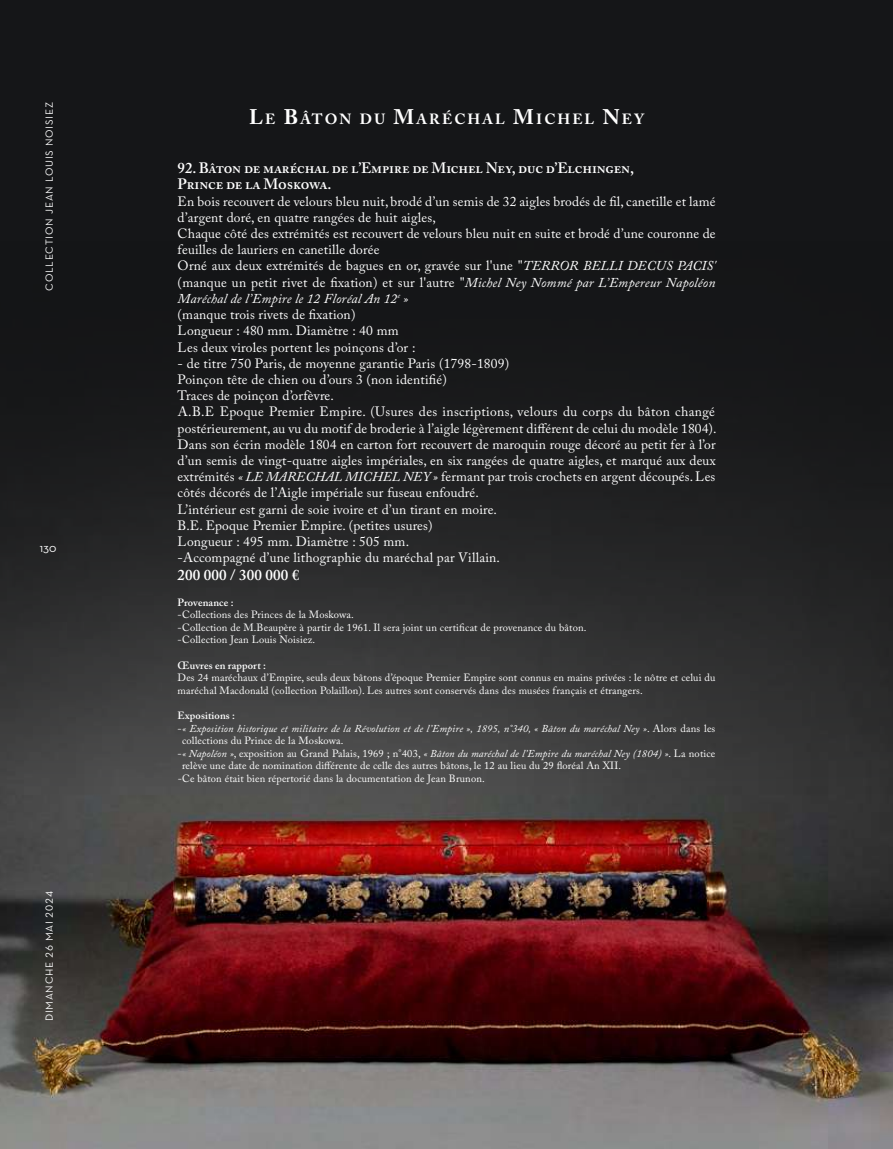
<style>
.page{position:relative;width:893px;height:1149px;background:#fff}
.page>*{position:absolute;margin:0;border:0;box-sizing:border-box;transform-origin:0 0}
.t1{font:600 15px/16.2px "Adobe Caslon Pro";letter-spacing:-.01em;color:#fff}
.t2{font:600 15px "Adobe Caslon Pro";letter-spacing:.01em;color:#fff}
.t3{font:700 14.7px "Adobe Caslon Pro";letter-spacing:.145em;color:#fff}
.t4{font:13.5px/16.2px "Adobe Caslon Pro";letter-spacing:.015em;color:#fff}
.t5{font:12px "Neutraface Text";color:#fff}
.t6{font:10.5px/12.6px "Adobe Caslon Pro";letter-spacing:.015em;color:#fff}
.t7{font:italic 10.5px "Adobe Caslon Pro";letter-spacing:.015em;color:#fff}
.t8{font:10.5px "Neutraface Text";letter-spacing:.075em;color:#fff}
.t9{font:600 10.5px "Adobe Caslon Pro";letter-spacing:-.01em;color:#fff}
.s1{font-size:21px}
.s2{font-style:italic}
.s3{font-style:normal}
</style>
<div class="page">
<div style="left:0;top:0;width:893px;height:1148px;background:#151618"></div>
<img style="left:0;top:473px;width:893px;height:675px">
<p class="t8" style="left:43px;top:290px;width:190px;rotate:-90deg">COLLECTION JEAN LOUIS NOISIEZ</p>
<p class="t5" style="left:40px;top:540px;width:18px">130</p>
<p class="t8" style="left:43px;top:1021px;width:132px;rotate:-90deg">DIMANCHE 26 MAI 2024</p>
<p class="t3" style="left:249px;top:110px;width:77px"><span class="s1">L</span>E <span class="s1">B</span>ÂTON</p>
<p class="t3" style="left:360px;top:110px;width:70px">DU <span class="s1">M</span>ARÉC</p>
<p class="t3" style="left:467px;top:110px;width:167px">HAL <span class="s1">M</span>ICHEL <span class="s1">N</span>EY</p>
<p class="t1" style="left:178px;top:160px;width:458px">92. Bâton de maréchal de l’Empire de Michel Ney, duc d’Elchingen,<br>Prince de la Moskowa.</p>
<p class="t4" style="left:178px;top:193px;width:539px">En bois recouvert de velours bleu nuit, brodé d’un semis de 32 aigles brodés de fil, canetille et lamé d’argent doré, en quatre rangées de huit aigles,<br>Chaque côté des extrémités est recouvert de velours bleu nuit en suite et brodé d’une couronne de feuilles de lauriers en canetille dorée<br>Orné aux deux extrémités de bagues en or, gravée sur l'une "<span class="s2">TERROR BELLI DECUS PACIS' </span>(manque un petit rivet de fixation) et sur l'autre "<span class="s2">Michel Ney Nommé par L’Empereur Napoléon Maréchal de l’Empire le 12 Floréal An 12</span><sup>e</sup> <span class="s2">»<br></span>(manque trois rivets de fixation)<br>Longueur : 480 mm. Diamètre : 40 mm<br>Les deux viroles portent les poinçons d’or :</p>
<p class="t4" style="left:178px;top:355px;width:540px">- de titre 750 Paris, de moyenne garantie Paris (1798-1809)<br>Poinçon tête de chien ou d’ours 3 (non identifié)<br>Traces de poinçon d’orfèvre.<br>A.B.E Epoque Premier Empire. (Usures des inscriptions, velours du corps du bâton changé postérieurement, au vu du motif de broderie à l’aigle légèrement différent de celui du modèle 1804).<br>Dans son écrin modèle 1804 en carton fort recouvert de maroquin rouge décoré au petit fer à l’or d’un semis de vingt-quatre aigles impériales, en six rangées de quatre aigles, et marqué aux deux extrémités <span class="s2">« LE MARECHAL MICHEL NEY »</span> fermant par trois crochets en argent découpés. Les côtés décorés de l’Aigle impériale sur fuseau enfoudré.<br>L’intérieur est garni de soie ivoire et d’un tirant en moire.<br>B.E. Epoque Premier Empire. (petites usures)<br>Longueur : 495 mm. Diamètre : 505 mm.<br>-Accompagné d’une lithographie du maréchal par Villain.</p>
<p class="t2" style="left:178px;top:566px;width:123px">200 000 / 300 000 €</p>
<p class="t9" style="left:178px;top:595px;width:57px">Provenance :</p>
<p class="t6" style="left:178px;top:608px;width:410px">-Collections des Princes de la Moskowa.<br>-Collection de M.Beaupère à partir de 1961. Il sera joint un certificat de provenance du bâton. -Collection Jean Louis Noisiez.</p>
<p class="t9" style="left:178px;top:658px;width:90px">Œuvres en rapport :</p>
<p class="t6" style="left:178px;top:671px;width:539px">Des 24 maréchaux d’Empire, seuls deux bâtons d’époque Premier Empire sont connus en mains privées : le nôtre et celui du maréchal Macdonald (collection Polaillon). Les autres sont conservés dans des musées français et étrangers.</p>
<p class="t9" style="left:178px;top:709px;width:59px">Expositions :</p>
<p class="t7" style="left:178px;top:721px;width:539px"><span class="s3">-</span>« Exposition historique et militaire de la Révolution et de l’Empire », 1895, n°340, « Bâton du maréchal Ney »<span class="s3">. Alors dans les</span></p>
<p class="t6" style="left:182px;top:734px;width:163px">collections du Prince de la Moskowa.</p>
<p class="t7" style="left:178px;top:746px;width:539px"><span class="s3">-</span>« Napoléon »<span class="s3">, exposition au Grand Palais, 1969 ; n°403,</span> « Bâton du maréchal de l’Empire du maréchal Ney (1804) »<span class="s3">. La notice</span></p>
<p class="t6" style="left:182px;top:759px;width:441px">relève une date de nomination différente de celle des autres bâtons, le 12 au lieu du 2 9 floréal An XII.</p>
<p class="t6" style="left:178px;top:772px;width:309px">-Ce bâton était bien répertorié dans la documentation de Jean Brunon.</p>
</div>
